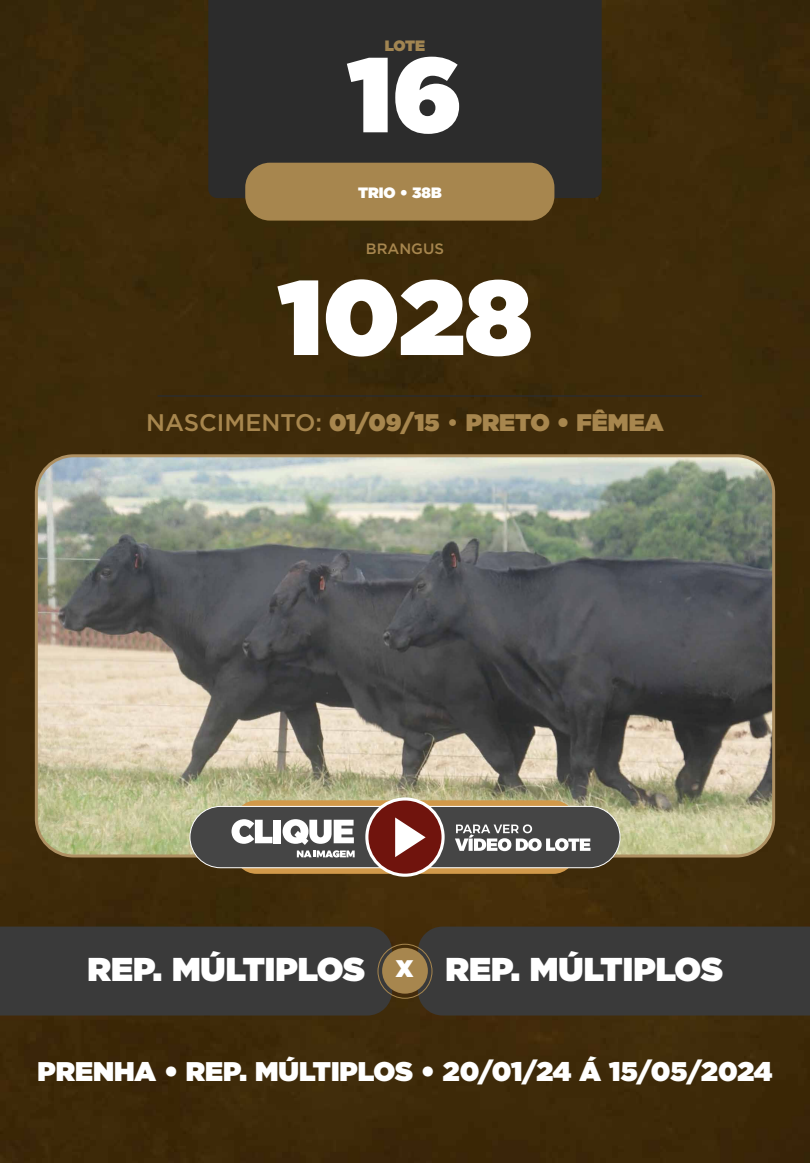
<style>
.page{position:relative;width:810px;height:1163px;background:#fff}
.page>*{position:absolute;margin:0;border:0;box-sizing:border-box;transform-origin:0 0}
.t1{font:900 105.75px "Gotham";color:#fff}
.t2{font:900 33px "Gotham";color:#fff}
.t3{font:900 27px "Gotham";color:#fff}
.t4{font:900 24px "Gotham";color:#a7864e}
.t5{font:900 15px "Gotham";color:#fff}
.t6{font:500 15px "Gotham";color:#a7864e}
.t7{font:900 15px "Gotham";color:#a18552}
.s1{font-weight:500}
.s2{font-size:24px}
</style>
<div class="page">
<div style="left:0;top:0;width:810px;height:1162px;background:#3f2b0a"></div>
<div style="left:208px;top:0;width:394px;height:198px;background:#2c2c2c"></div>
<img style="left:36px;top:456px;width:738px;height:400px">
<div style="left:35px;top:454px;width:740px;height:403px;border:3px solid #ae9062;border-radius:37px"></div>
<div style="left:245px;top:163px;width:309px;height:58px;background:#a7864e;border-radius:25px"></div>
<hr style="left:158px;top:395px;width:544px;height:2px;background:#2c2c2c">
<div style="left:418px;top:926px;width:392px;height:89px;background:#3a3a3a"></div>
<div style="left:0;top:926px;width:392px;height:89px;background:#3a3a3a"></div>
<div style="left:382px;top:947px;width:46px;height:46px;background:#a7864e;border-radius:50%"></div>
<div style="left:378px;top:943px;width:54px;height:55px;border:1px solid #a7864e;border-radius:50%"></div>
<svg style="left:234px;top:800px;width:342px;height:73px;background:#d29e54"></svg>
<div style="left:190px;top:806px;width:430px;height:61px;background:#454545;border-radius:31px"></div>
<div style="left:190px;top:806px;width:430px;height:62px;border:1px solid #fff;border-radius:31px"></div>
<div style="left:367px;top:799px;width:76px;height:76px;background:#70140d;border-radius:50%"></div>
<svg style="left:395px;top:817px;width:31px;height:40px"></svg>
<div style="left:365px;top:797px;width:80px;height:79px;border:3px solid #fff;border-radius:50%"></div>
<svg style="left:232px;top:819px;width:40px;height:24px"></svg>
<div style="left:274px;top:819px;width:7px;height:24px;background:#fff"></div>
<svg style="left:283px;top:819px;width:72px;height:38px"></svg>
<svg style="left:455px;top:824px;width:135px;height:27px"></svg>
<p class="t7" style="left:385px;top:35px;width:42px">LOTE</p>
<h1 class="t1" style="left:348px;top:19px;width:116px">16</h1>
<p class="t5" style="left:358px;top:181px;width:85px">TRIO • 38B</p>
<p class="t6" style="left:366px;top:239px;width:80px">BRANGUS</p>
<h1 class="t1" style="left:278px;top:242px;width:255px">1028</h1>
<p class="t4" style="left:146px;top:405px;width:519px"><span class="s1">NASCIMENTO:</span> 01/09/15 <span class="s1">•</span> PRETO • FÊMEA</p>
<p class="t2" style="left:88px;top:945px;width:637px">REP. MÚLTIPLOS <span class="s2">X</span> REP. MÚLTIPLOS</p>
<p class="t3" style="left:37px;top:1051px;width:737px">PRENHA • REP. MÚLTIPLOS • 20/01/24 Á 15/05/2024</p>
</div>
